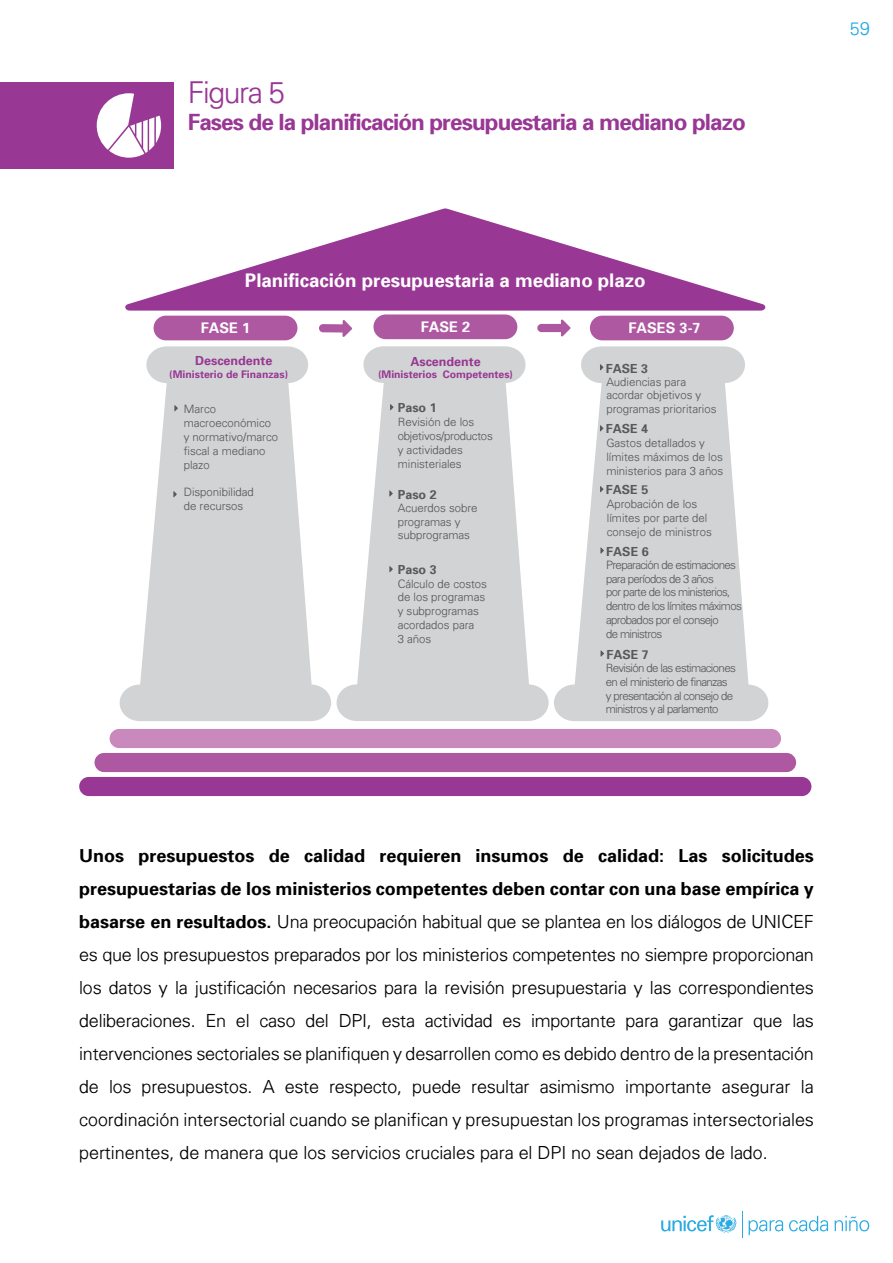
<style>
.page{position:relative;width:893px;height:1263px;background:#fff}
.page>*{position:absolute;margin:0;border:0;box-sizing:border-box;transform-origin:0 0}
.t1{font:300 30px "Univers";letter-spacing:-.04em;color:#983794}
.t2{font:700 22.5px "Univers 65";letter-spacing:-.04em;color:#983794}
.t3{font:700 18.9px "Univers 65";letter-spacing:-.005em;color:#fff}
.t4{font:300 18px/33px "Univers";color:#000;text-align:justify}
.t5{font:700 18px/33px "Univers 65";color:#000}
.t6{font:300 18px "Univers";color:#2aace2}
.t7{font:700 14.7px "Univers 65";color:#fff}
.t8{font:700 12.6px "Univers 65";color:#58595b}
.t9{font:700 12.6px "Univers 65";color:#983794}
.t10{font:300 11.55px/13.8px "Univers";color:#58595b}
.t11{font:300 11.55px/13.8px "Univers";letter-spacing:-.05em;color:#58595b}
.t12{font:700 10.5px "Univers 65";color:#983794}
.s1{font-family:"Univers LT"}
.s2{font-family:"Univers 65";font-weight:700}
</style>
<div class="page">
<svg style="left:661px;top:1215px;width:75px;height:18px"></svg>
<svg style="left:789px;top:1216px;width:39px;height:15px"></svg>
<svg style="left:835px;top:1216px;width:34px;height:15px"></svg>
<svg style="left:742px;top:1211px;width:41px;height:26px"></svg>
<div style="left:0;top:82px;width:174px;height:86px;background:#983794"></div>
<svg style="left:97px;top:93px;width:64px;height:65px"></svg>
<svg style="left:120px;top:346px;width:211px;height:375px;fill:#d1d3d4"></svg>
<svg style="left:125px;top:208px;width:641px;height:103px;fill:#983794"></svg>
<div style="left:154px;top:316px;width:143px;height:24px;background:#ae58a2;border-radius:12px"></div>
<svg style="left:319px;top:320px;width:33px;height:17px"></svg>
<svg style="left:537px;top:319px;width:34px;height:18px"></svg>
<svg style="left:337px;top:346px;width:212px;height:375px;fill:#d1d3d4"></svg>
<div style="left:373px;top:314px;width:144px;height:25px;background:#ae58a2;border-radius:12px"></div>
<svg style="left:554px;top:346px;width:214px;height:375px;fill:#d1d3d4"></svg>
<div style="left:590px;top:316px;width:144px;height:24px;background:#ae58a2;border-radius:12px"></div>
<svg style="left:600px;top:364px;width:3px;height:6px"></svg>
<svg style="left:600px;top:425px;width:3px;height:6px"></svg>
<svg style="left:174px;top:405px;width:4px;height:6px"></svg>
<svg style="left:173px;top:491px;width:4px;height:6px"></svg>
<svg style="left:390px;top:404px;width:4px;height:6px"></svg>
<svg style="left:389px;top:490px;width:4px;height:7px"></svg>
<svg style="left:389px;top:566px;width:4px;height:6px"></svg>
<div style="left:110px;top:729px;width:671px;height:19px;background:#ca89bc;border-radius:10px"></div>
<div style="left:94px;top:753px;width:702px;height:19px;background:#ae58a2;border-radius:10px"></div>
<div style="left:79px;top:777px;width:732px;height:19px;background:#983794;border-radius:10px"></div>
<svg style="left:600px;top:486px;width:3px;height:6px"></svg>
<svg style="left:600px;top:547px;width:4px;height:7px"></svg>
<svg style="left:601px;top:650px;width:3px;height:7px"></svg>
<h1 class="t1" style="left:188px;top:74px;width:99px">Figura 5</h1>
<p class="t2" style="left:188px;top:108px;width:560px">Fases de la planificación presupuestaria a mediano plazo</p>
<p class="t6" style="left:850px;top:17px;width:21px">59</p>
<p class="t3" style="left:245px;top:268px;width:402px">Planificación presupuestaria a mediano plazo</p>
<p class="t7" style="left:201px;top:318px;width:51px">FASE 1</p>
<p class="t9" style="left:195px;top:352px;width:79px">Descendente</p>
<p class="t12" style="left:169px;top:367px;width:120px">(<span class="s1">M</span>inisterio de <span class="s1">F</span>inanzas)</p>
<p class="t7" style="left:421px;top:317px;width:51px">FASE 2</p>
<p class="t9" style="left:410px;top:353px;width:72px">Ascendente</p>
<p class="t12" style="left:378px;top:367px;width:137px">(<span class="s1">M</span>inisterios <span class="s1">C</span>ompetentes)</p>
<p class="t7" style="left:628px;top:318px;width:74px">FASES 3-7</p>
<p class="t8" style="left:606px;top:360px;width:44px">FASE 3</p>
<p class="t10" style="left:606px;top:374px;width:112px">Audiencias para acordar objetivos y programas prioritarios</p>
<p class="t8" style="left:398px;top:400px;width:40px">Paso 1</p>
<p class="t10" style="left:184px;top:402px;width:96px">Marco macroeconómico y normativo/marco fiscal a mediano plazo</p>
<p class="t10" style="left:184px;top:485px;width:72px">Disponibilidad de recursos</p>
<p class="t10" style="left:398px;top:415px;width:96px">Revisión de los objetivos/productos y actividades ministeriales</p>
<p class="t8" style="left:606px;top:421px;width:44px">FASE 4</p>
<p class="t10" style="left:606px;top:436px;width:118px">Gastos detallados y límites máximos de los ministerios para 3 años</p>
<p class="t8" style="left:606px;top:482px;width:44px">FASE 5</p>
<p class="t8" style="left:398px;top:486px;width:40px">Paso 2</p>
<p class="t10" style="left:607px;top:497px;width:106px">Aprobación de los límites por parte del consejo de ministros</p>
<p class="t11" style="left:606px;top:557px;width:137px">Preparación de estimaciones para períodos de 3 años<br>por parte de los ministerios, dentro de los límites máximos aprobados por el consejo<br>de ministros</p>
<p class="t10" style="left:398px;top:500px;width:81px">Acuerdos sobre programas y subprogramas</p>
<p class="t10" style="left:398px;top:576px;width:91px">Cálculo de costos de los programas y subprogramas acordados para<br>3 años</p>
<p class="t8" style="left:606px;top:543px;width:44px">FASE 6</p>
<p class="t8" style="left:398px;top:562px;width:40px">Paso 3</p>
<p class="t8" style="left:606px;top:646px;width:44px">FASE 7</p>
<p class="t11" style="left:606px;top:660px;width:131px">Revisión de las estimaciones en el ministerio de finanzas y presentación al consejo de ministros y al parlamento</p>
<p class="t5" style="left:79px;top:838px;width:736px">Unos presupuestos de calidad requieren insumos de calidad: Las solicitudes presupuestarias de los ministerios competentes deben contar con una base empírica y</p>
<p class="t4" style="left:79px;top:904px;width:736px"><span class="s2">basarse en resultados.</span> Una preocupación habitual que se plantea en los diálogos de UNICEF es que los presupuestos preparados por los ministerios competentes no siempre proporcionan los datos y la justificación necesarios para la revisión presupuestaria y las correspondientes deliberaciones. En el caso del DPI, esta actividad es importante para garantizar que las intervenciones sectoriales se planifiquen y desarrollen como es debido dentro de la presentación de los presupuestos. A este respecto, puede resultar asimismo importante asegurar la coordinación intersectorial cuando se planifican y presupuestan los programas intersectoriales pertinentes, de manera que los servicios cruciales para el DPI no sean dejados de lado.</p>
</div>
